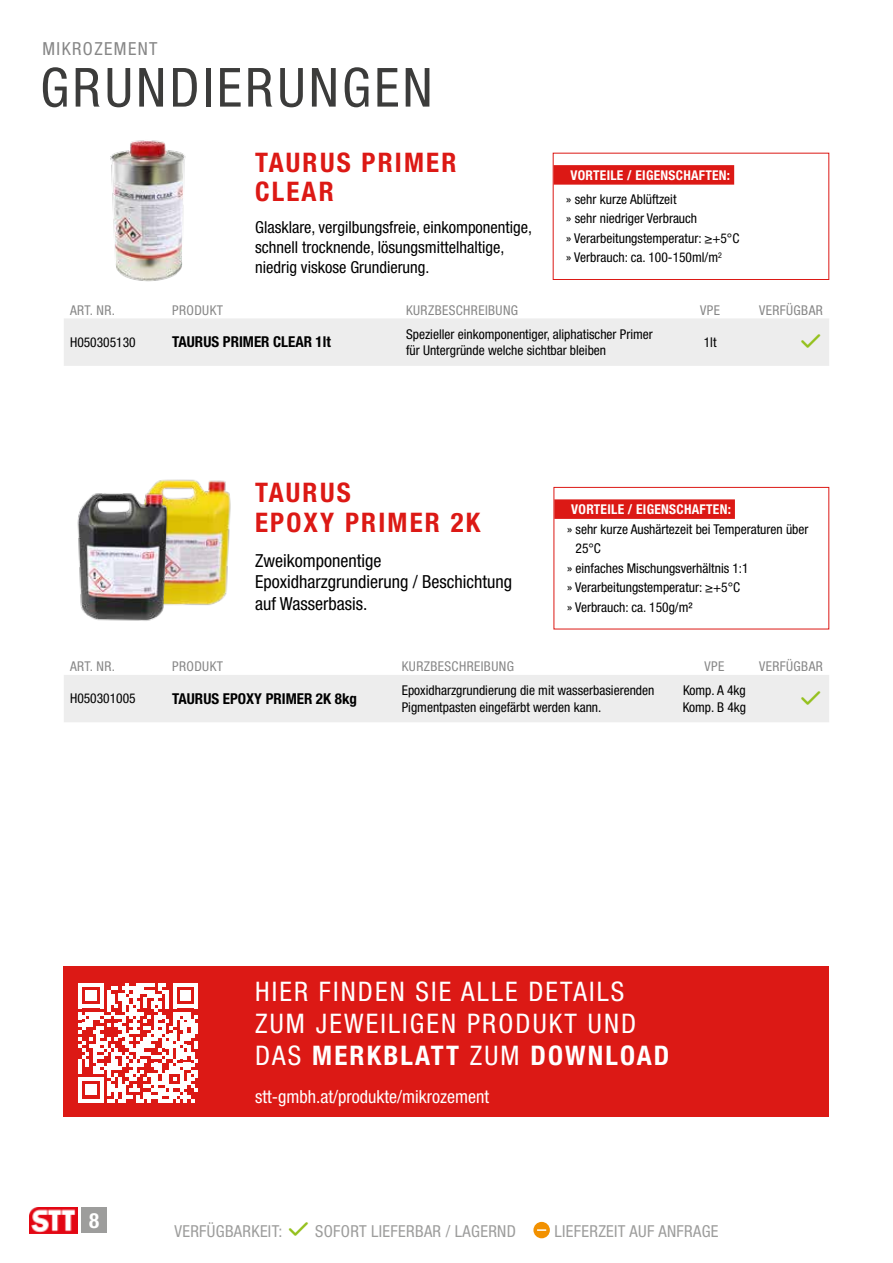
<style>
.page{position:relative;width:893px;height:1263px;background:#fff}
.page>*{position:absolute;margin:0;border:0;box-sizing:border-box;transform-origin:0 0}
.t1{font:condensed 54px "Helvetica Neue LT Pro";letter-spacing:.06em;color:#3c3c3b}
.t2{font:condensed 27px/32px "Helvetica Neue LT Pro";letter-spacing:.08em;color:#fff}
.t3{font:700 condensed 27px/28.5px "Helvetica Neue LT Pro";letter-spacing:.08em;color:#dc1915}
.t4{font:700 condensed 21px "Helvetica Neue LT Pro";color:#fff}
.t5{font:condensed 18px/21.6px "Helvetica Neue LT Pro";color:#000}
.t6{font:condensed 18px "Helvetica Neue LT Pro";color:#fff}
.t7{font:condensed 18px "Helvetica Neue LT Pro";letter-spacing:.08em;color:#878787}
.t8{font:condensed 16.5px/19.8px "Helvetica Neue LT Pro";color:#000}
.t9{font:condensed 16.5px "Helvetica Neue LT Pro";letter-spacing:.02em;color:#9d9d9c}
.t10{font:700 condensed 15px "Helvetica Neue LT Pro";color:#000}
.t11{font:condensed 13.5px/19.5px "Helvetica Neue LT Pro";color:#000}
.t12{font:condensed 13.5px "Helvetica Neue LT Pro";letter-spacing:.03em;color:#878787}
.t13{font:700 condensed 13.5px "Helvetica Neue LT Pro";letter-spacing:.02em;color:#fff}
.s1{font-weight:700}
</style>
<div class="page">
<div style="left:554px;top:165px;width:180px;height:20px;background:#dc1915"></div>
<div style="left:553px;top:153px;width:276px;height:127px;border:1px solid #dc1915"></div>
<img style="left:110px;top:140px;width:76px;height:142px">
<div style="left:554px;top:499px;width:181px;height:20px;background:#dc1915"></div>
<div style="left:554px;top:487px;width:275px;height:142px;border:1px solid #dc1915"></div>
<img style="left:177px;top:479px;width:54px;height:126px">
<img style="left:77px;top:479px;width:100px;height:142px">
<div style="left:64px;top:967px;width:765px;height:150px;background:#dc1915"></div>
<svg style="left:78px;top:983px;width:120px;height:120px"></svg>
<img style="left:30px;top:1208px;width:48px;height:25px">
<div style="left:82px;top:1208px;width:25px;height:25px;background:#9d9d9c"></div>
<div style="left:533px;top:1222px;width:17px;height:16px;background:#f29100;border-radius:50%"></div>
<svg style="left:537px;top:1229px;width:9px;height:2px"></svg>
<div style="left:64px;top:318px;width:765px;height:48px;background:#ededed"></div>
<div style="left:64px;top:675px;width:765px;height:47px;background:#ededed"></div>
<h3 class="t7" style="left:43px;top:39px;width:117px">MIKROZEMENT</h3>
<h1 class="t1" style="left:40px;top:56px;width:394px">GRUNDIERUNGEN</h1>
<h2 class="t3" style="left:255px;top:148px;width:203px">TAURUS PRIMER<br>CLEAR</h2>
<p class="t8" style="left:255px;top:217px;width:278px">Glasklare, vergilbungsfreie, einkomponentige, schnell trocknende, lösungsmittelhaltige, niedrig viskose Grundierung.</p>
<p class="t13" style="left:571px;top:167px;width:161px">VORTEILE / EIGENSCHAFTEN:</p>
<p class="t11" style="left:566px;top:189px;width:175px">» sehr kurze Ablüftzeit<br>» sehr niedriger Verbrauch<br>» Verarbeitungstemperatur: ≥+5°C » Verbrauch: ca. 100-150ml/m<sup>2</sup></p>
<p class="t12" style="left:70px;top:302px;width:47px">ART. NR.</p>
<p class="t12" style="left:172px;top:302px;width:52px">PRODUKT</p>
<p class="t12" style="left:406px;top:302px;width:114px">KURZBESCHREIBUNG</p>
<p class="t12" style="left:700px;top:302px;width:21px">VPE</p>
<p class="t12" style="left:759px;top:302px;width:65px">VERFÜGBAR</p>
<p class="t11" style="left:70px;top:332px;width:67px">H050305130</p>
<p class="t10" style="left:172px;top:333px;width:160px">TAURUS PRIMER CLEAR 1lt</p>
<p class="t11" style="left:406px;top:326px;width:248px;line-height:16.5px">Spezieller einkomponentiger, aliphatischer Primer für Untergründe welche sichtbar bleiben</p>
<p class="t11" style="left:704px;top:332px;width:14px">1lt</p>
<h2 class="t3" style="left:255px;top:477px;width:227px;line-height:30px">TAURUS<br>EPOXY PRIMER 2K</h2>
<h3 class="t5" style="left:255px;top:549px;width:258px">Zweikomponentige<br>Epoxidharzgrundierung / Beschichtung auf Wasserbasis.</h3>
<p class="t13" style="left:571px;top:501px;width:161px">VORTEILE / EIGENSCHAFTEN:</p>
<p class="t11" style="left:567px;top:519px;width:243px">» sehr kurze Aushärtezeit bei Temperaturen über</p>
<p class="t11" style="left:576px;top:539px;width:27px">25°C</p>
<p class="t11" style="left:567px;top:558px;width:183px">» einfaches Mischungsverhältnis 1:1</p>
<p class="t11" style="left:567px;top:578px;width:175px">» Verarbeitungstemperatur: ≥+5°C</p>
<p class="t11" style="left:567px;top:597px;width:127px">» Verbrauch: ca. 150g/m²</p>
<p class="t12" style="left:70px;top:659px;width:47px">ART. NR.</p>
<p class="t12" style="left:172px;top:659px;width:52px">PRODUKT</p>
<p class="t12" style="left:402px;top:659px;width:114px">KURZBESCHREIBUNG</p>
<p class="t12" style="left:704px;top:659px;width:21px">VPE</p>
<p class="t12" style="left:759px;top:659px;width:65px">VERFÜGBAR</p>
<p class="t11" style="left:70px;top:689px;width:67px">H050301005</p>
<p class="t10" style="left:172px;top:689px;width:186px">TAURUS EPOXY PRIMER 2K 8kg</p>
<p class="t11" style="left:402px;top:682px;width:254px;line-height:16.5px">Epoxidharzgrundierung die mit wasserbasierenden<br>Pigmentpasten eingefärbt werden kann.</p>
<p class="t11" style="left:683px;top:682px;width:65px;line-height:16.5px">Komp. A 4kg<br>Komp. B 4kg</p>
<h3 class="t4" style="left:89px;top:1208px;width:12px">8</h3>
<h2 class="t2" style="left:255px;top:975px;width:416px">HIER FINDEN SIE ALLE DETAILS<br>ZUM JEWEILIGEN PRODUKT UND<br>DAS <span class="s1">MERKBLATT</span> ZUM <span class="s1">DOWNLOAD</span></h2>
<h3 class="t6" style="left:255px;top:1086px;width:236px">stt-gmbh.at/produkte/mikrozement</h3>
<p class="t9" style="left:174px;top:1221px;width:109px">VERFÜGBARKEIT:</p>
<p class="t9" style="left:315px;top:1221px;width:202px">SOFORT LIEFERBAR / LAGERND</p>
<p class="t9" style="left:554px;top:1221px;width:165px">LIEFERZEIT AUF ANFRAGE</p>
</div>
